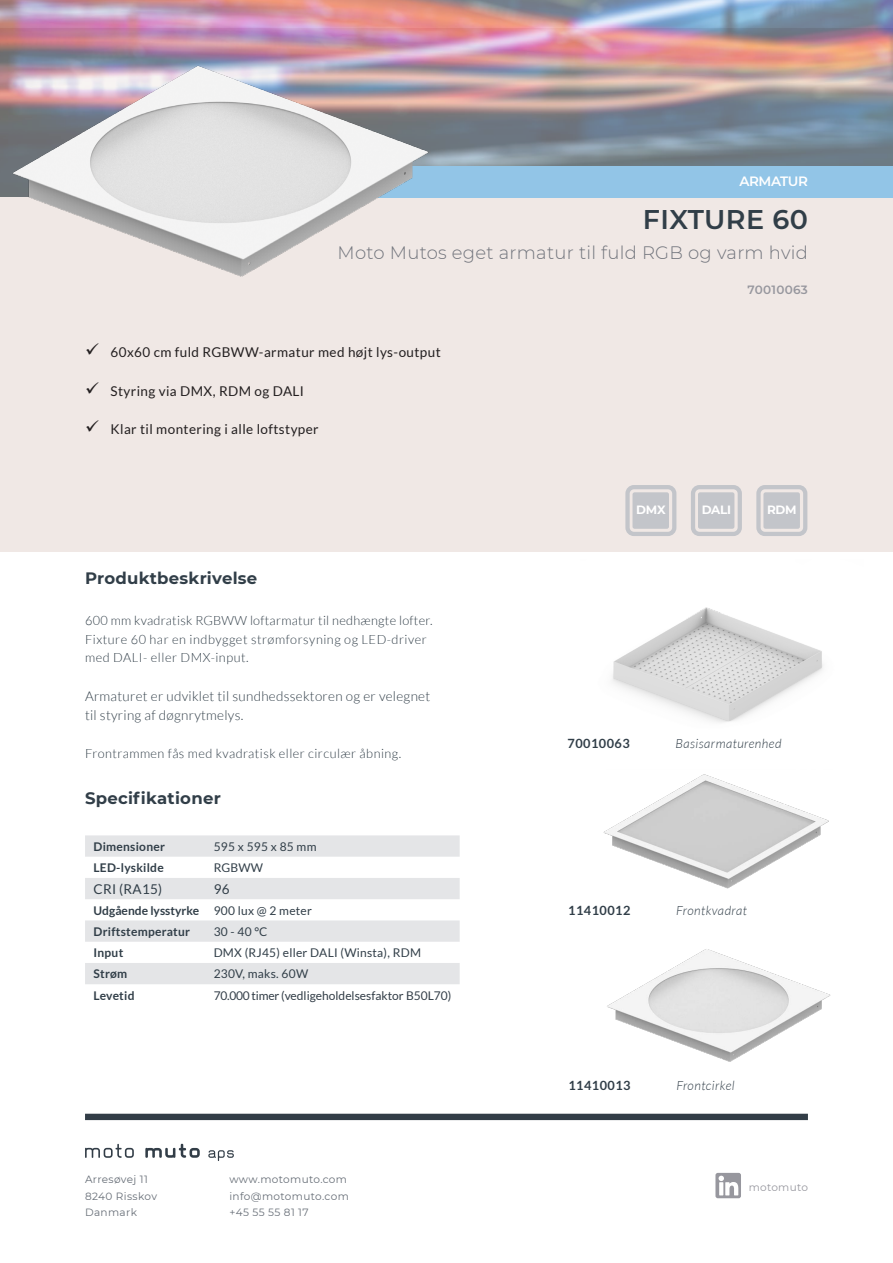
<style>
.page{position:relative;width:893px;height:1263px;background:#fff}
.page>*{position:absolute;margin:0;border:0;box-sizing:border-box;transform-origin:0 0}
.PageHeader{font:600 27px "Montserrat";letter-spacing:.015em;color:#313e48}
.PageHeader-2{font:300 18px "Montserrat";letter-spacing:.015em;color:#71747c}
.t1{font:700 16.5px "Montserrat";letter-spacing:.015em;color:#313e48}
.t2{font:13.5px "Lato";letter-spacing:.03em;color:#231f20}
.Bread{font:300 13.5px/19.2px "Lato";letter-spacing:.02em;color:#313e48}
.DataType{font:13.5px "Lato";letter-spacing:.02em;color:#313e48}
.Overskrift{font:600 13.5px "Montserrat";letter-spacing:-.03em;color:#fff}
.DataContent{font:13.5px "Lato";color:#313e48}
.Bread-2{font:300 12.75px/18.8px "Lato";letter-spacing:.035em;color:#313e48}
.Note{font:italic 300 12.75px "Lato";letter-spacing:.035em;color:#313e48}
.Note-2{font:700 12.75px "Lato";letter-spacing:.035em;color:#313e48}
.DataContent-2{font:12px "Lato";letter-spacing:.02em;color:#313e48}
.DataType-2{font:700 12px "Lato";letter-spacing:.02em;color:#313e48}
.SpecData{font:12px "Lato";color:#323d47}
.DataType-3{font:700 12px "Lato";color:#313e48}
.SubHeader{font:700 12px "Montserrat";letter-spacing:-.02em;color:#fff}
.ProductNumber{font:600 12px "Montserrat";letter-spacing:.025em;color:#97979e}
.t3{font:10.5px/16.5px "Montserrat";letter-spacing:.035em;color:#676e77}
.t4{font:10.5px "Montserrat";letter-spacing:.025em;color:#97979e}
</style>
<div class="page">
<div style="left:0;top:29px;width:893px;height:523px;background:#f0e8e5"></div>
<img style="left:495px;top:0;width:398px;height:166px">
<svg style="left:208px;top:1150px;width:26px;height:11px"></svg>
<svg style="left:85px;top:1144px;width:49px;height:14px"></svg>
<svg style="left:145px;top:1144px;width:55px;height:14px"></svg>
<svg style="left:715px;top:1173px;width:26px;height:25px"></svg>
<div style="left:85px;top:1114px;width:723px;height:6px;background:#323d47"></div>
<svg style="left:85px;top:835px;width:375px;height:149px;fill:#e4e5e7"></svg>
<div style="left:625px;top:485px;width:51px;height:51px;border:4px solid #c3c5ca;border-radius:6px"></div>
<div style="left:691px;top:485px;width:51px;height:51px;border:4px solid #c3c5ca;border-radius:6px"></div>
<div style="left:756px;top:485px;width:51px;height:51px;border:4px solid #c3c5ca;border-radius:6px"></div>
<div style="left:632px;top:492px;width:37px;height:37px;background:#c3c5ca;border-radius:2px"></div>
<div style="left:698px;top:492px;width:36px;height:37px;background:#c3c5ca;border-radius:2px"></div>
<div style="left:763px;top:492px;width:37px;height:37px;background:#c3c5ca;border-radius:2px"></div>
<img style="left:603px;top:774px;width:226px;height:115px">
<img style="left:580px;top:949px;width:251px;height:165px">
<img style="left:612px;top:607px;width:211px;height:116px">
<div style="left:102px;top:166px;width:791px;height:31px;background:#92c5e7"></div>
<img style="left:0;top:0;width:495px;height:277px">
<p class="Overskrift" style="left:739px;top:172px;width:70px">ARMATUR</p>
<p class="PageHeader" style="left:643px;top:200px;width:166px">FIXTURE 60</p>
<p class="PageHeader-2" style="left:338px;top:241px;width:472px">Moto Mutos eget armatur til fuld RGB og varm hvid</p>
<p class="ProductNumber" style="left:747px;top:281px;width:62px">70010063</p>
<p class="t2" style="left:111px;top:345px;width:332px">60x60 cm fuld RGBWW-armatur med højt lys-output</p>
<p class="t2" style="left:111px;top:383px;width:195px">Styring via DMX, RDM og DALI</p>
<p class="t2" style="left:111px;top:421px;width:210px">Klar til montering i alle loftstyper</p>
<p class="t1" style="left:85px;top:567px;width:174px">Produktbeskrivelse</p>
<p class="Bread-2" style="left:85px;top:611px;width:349px">600 mm kvadratisk RGBWW loftarmatur til nedhængte lofter.<br>Fixture 60 har en indbygget strømforsyning og LED-driver med DALI- eller DMX-input.</p>
<p class="Bread" style="left:85px;top:686px;width:347px">Armaturet er udviklet til sundhedssektoren og er velegnet til styring af døgnrytmelys.</p>
<p class="Bread-2" style="left:85px;top:744px;width:318px">Frontrammen fås med kvadratisk eller circulær åbning.</p>
<p class="t1" style="left:85px;top:786px;width:137px">Specifikationer</p>
<p class="DataType-2" style="left:94px;top:840px;width:73px">Dimensioner</p>
<p class="DataContent-2" style="left:214px;top:840px;width:104px">595 x 595 x 85 mm</p>
<p class="DataType-2" style="left:94px;top:861px;width:72px">LED-lyskilde</p>
<p class="DataContent-2" style="left:214px;top:861px;width:51px">RGBWW</p>
<p class="DataType" style="left:94px;top:881px;width:70px">CRI (RA15)</p>
<p class="DataContent" style="left:214px;top:881px;width:17px">96</p>
<p class="DataType-3" style="left:94px;top:903px;width:107px">Udgående lysstyrke</p>
<p class="DataContent-2" style="left:214px;top:904px;width:100px">900 lux @ 2 meter</p>
<p class="DataType-2" style="left:94px;top:925px;width:98px">Driftstemperatur</p>
<p class="DataContent-2" style="left:214px;top:925px;width:55px">30 - 40 °C</p>
<p class="DataType-2" style="left:94px;top:946px;width:31px">Input</p>
<p class="DataContent-2" style="left:214px;top:946px;width:209px">DMX (RJ45) eller DALI (Winsta), RDM</p>
<p class="DataType-2" style="left:94px;top:967px;width:35px">Strøm</p>
<p class="DataContent-2" style="left:214px;top:967px;width:96px">230V, maks. 60W</p>
<p class="DataType-2" style="left:94px;top:988px;width:42px">Levetid</p>
<p class="SpecData" style="left:214px;top:989px;width:239px">70.000 timer (vedligeholdelsesfaktor B50L70)</p>
<p class="SubHeader" style="left:636px;top:501px;width:31px">DMX</p>
<p class="SubHeader" style="left:702px;top:501px;width:31px">DALI</p>
<p class="SubHeader" style="left:767px;top:501px;width:31px">RDM</p>
<p class="Note-2" style="left:567px;top:736px;width:64px">70010063</p>
<p class="Note" style="left:675px;top:736px;width:108px">Basisarmaturenhed</p>
<p class="Note-2" style="left:568px;top:903px;width:64px">11410012</p>
<p class="Note" style="left:676px;top:903px;width:72px">Frontkvadrat</p>
<p class="Note-2" style="left:568px;top:1078px;width:64px">11410013</p>
<p class="Note" style="left:676px;top:1079px;width:60px">Frontcirkel</p>
<p class="t3" style="left:85px;top:1171px;width:73px">Arresøvej 11<br>8240 Risskov<br>Danmark</p>
<p class="t3" style="left:229px;top:1171px;width:121px">www.motomuto.com info@motomuto.com +45 55 55 81 17</p>
<p class="t4" style="left:749px;top:1180px;width:61px">motomuto</p>
</div>
